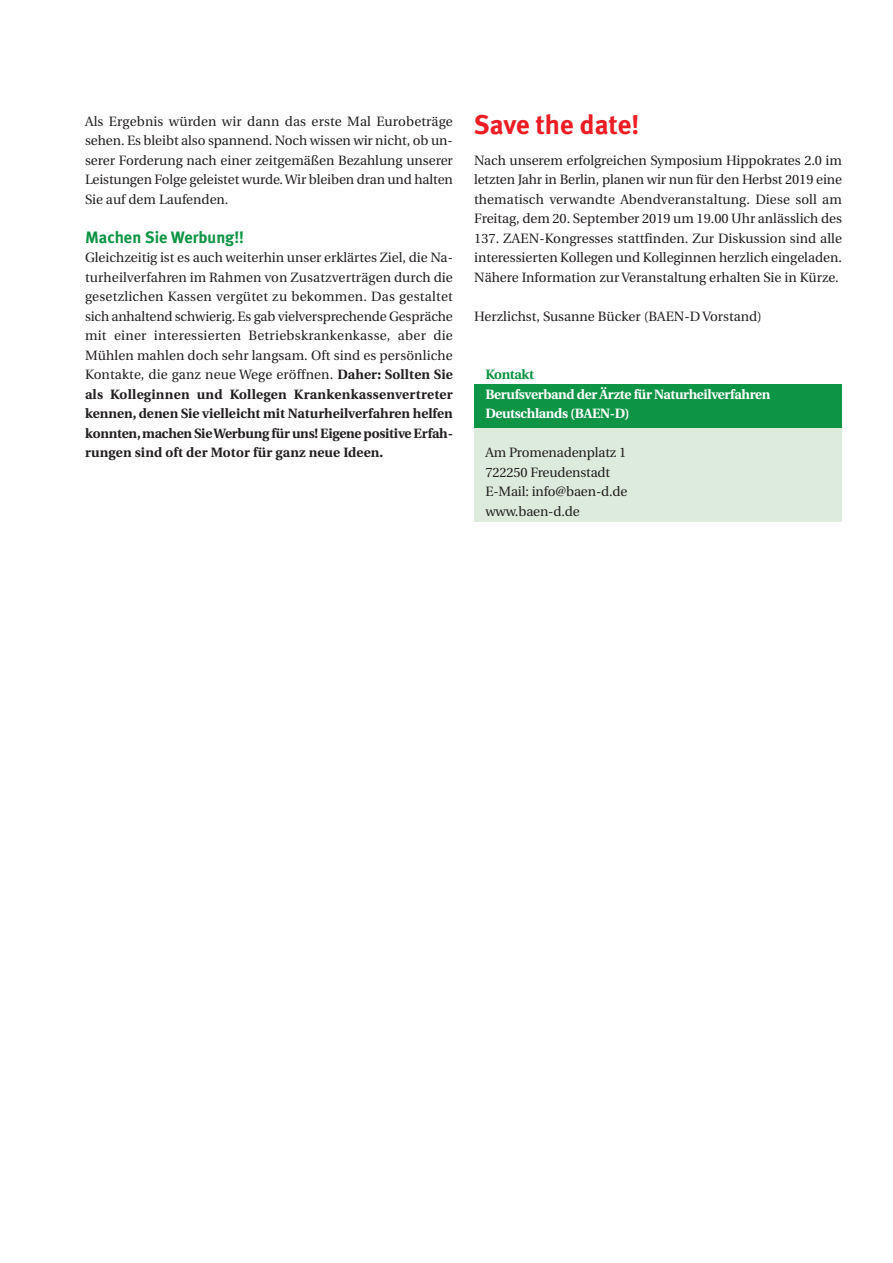
<style>
.page{position:relative;width:893px;height:1263px;background:#fff}
.page>*{position:absolute;margin:0;border:0;box-sizing:border-box;transform-origin:0 0}
.t1{font:700 27px "Meta Plus";color:#ee1d23}
.t2{font:700 16.5px "Meta Plus";color:#0d9444}
.t3{font:13.5px/19.5px "Utopia";color:#231f20;text-align:justify}
.t4{font:700 13.5px/19.5px "Utopia";letter-spacing:-.025em;color:#fff}
.t5{font:700 13.5px "Utopia";letter-spacing:-.025em;color:#0d9444}
.s1{font-weight:700}
</style>
<div class="page">
<div style="left:474px;top:417px;width:368px;height:105px;background:#ddebdc"></div>
<div style="left:474px;top:384px;width:368px;height:43px;background:#0d9444"></div>
<p class="t3" style="left:85px;top:113px;width:369px">Als Ergebnis würden wir dann das erste Mal Eurobeträge sehen. Es bleibt also spannend. Noch wissen wir nicht, ob un&shy;serer Forderung nach einer zeitgemäßen Bezahlung unserer Leistungen Folge geleistet wurde.Wir bleiben dran und halten Sie auf dem Laufenden.</p>
<p class="t2" style="left:85px;top:227px;width:161px">Machen Sie Werbung!!</p>
<p class="t3" style="left:85px;top:249px;width:369px">Gleichzeitig ist es auch weiterhin unser erklärtes Ziel, die Na&shy;turheilverfahren im Rahmen von Zusatzverträgen durch die gesetzlichen Kassen vergütet zu bekommen. Das gestaltet sich anhaltend schwierig. Es gab vielversprechende Gespräche mit einer interessierten Betriebskrankenkasse, aber die Mühlen mahlen doch sehr langsam. Oft sind es persönliche Kontakte, die ganz neue Wege eröffnen. <span class="s1">Daher: Sollten Sie als Kolleginnen und Kollegen Krankenkassenvertreter kennen,denen Sie vielleicht mit Naturheilverfahren helfen konnten,machen SieWerbung für uns! Eigene positive Erfah&shy;rungen sind oft der Motor für ganz neue Ideen.</span></p>
<h1 class="t1" style="left:474px;top:109px;width:167px">Save the date!</h1>
<p class="t3" style="left:474px;top:152px;width:369px">Nach unserem erfolgreichen Symposium Hippokrates 2.0 im letzten Jahr in Berlin, planen wir nun für den Herbst 2019 eine thematisch verwandte Abendveranstaltung. Diese soll am Freitag, dem 20. September 2019 um 19.00 Uhr anlässlich des 137. ZAEN-Kongresses stattfinden. Zur Diskussion sind alle interessierten Kollegen und Kolleginnen herzlich eingeladen.<br>Nähere Information zur Veranstaltung erhalten Sie in Kürze.</p>
<p class="t3" style="left:474px;top:308px;width:289px">Herzlichst, Susanne Bücker (BAEN-D Vorstand)</p>
<p class="t5" style="left:485px;top:369px;width:50px">Kontakt</p>
<p class="t4" style="left:485px;top:386px;width:286px">Berufsverband der Ärzte für Naturheilverfahren<br>Deutschlands (BAEN-D)</p>
<p class="t3" style="left:485px;top:444px;width:144px;text-align:left">Am Promenadenplatz 1<br>722250 Freudenstadt<br>E-Mail: info@baen-d.de www.baen-d.de</p>
</div>
